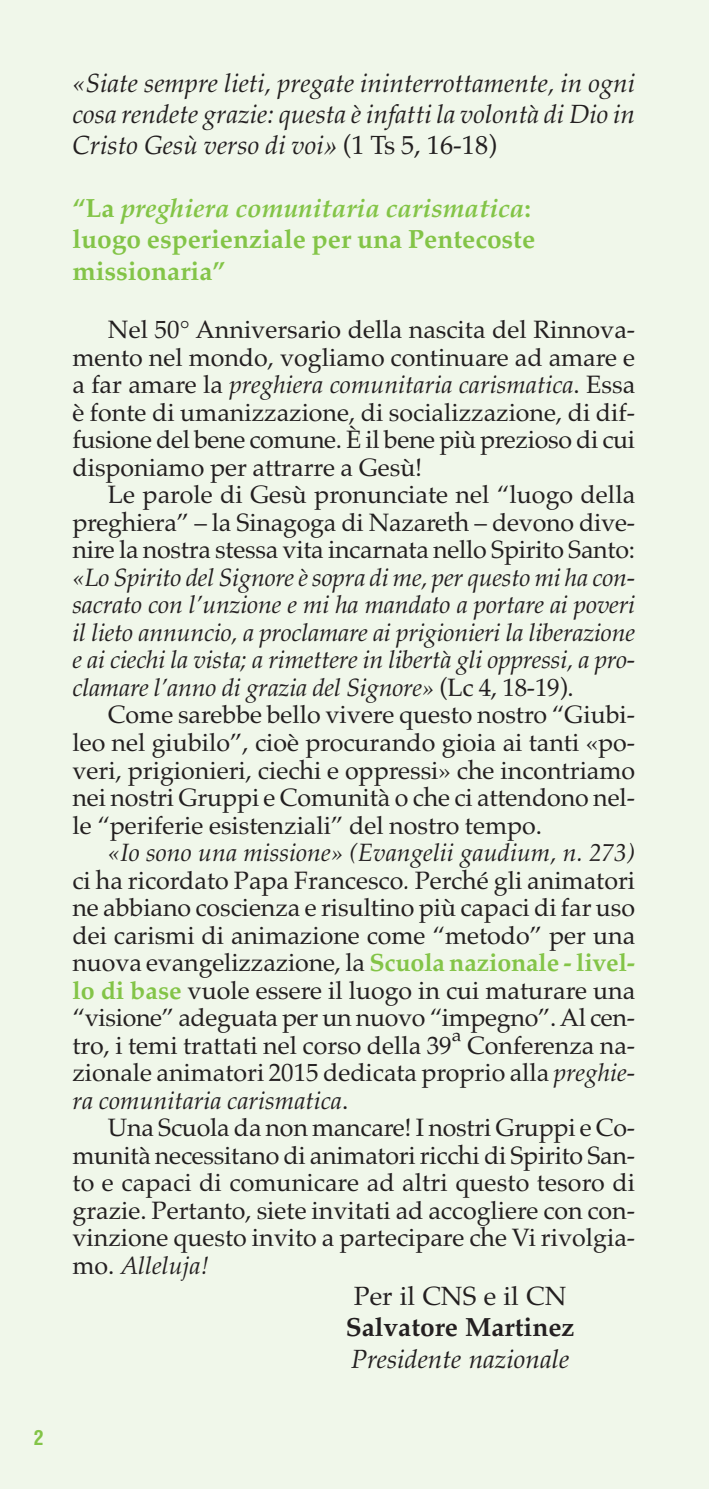
<style>
.page{position:relative;width:709px;height:1489px;background:#fff}
.page>*{position:absolute;margin:0;border:0;box-sizing:border-box;transform-origin:0 0}
.t1{font:italic 26.25px/31.2px "Palatino";color:#231f20;text-align:justify}
.t2{font:700 26.25px/31.2px "Palatino";color:#83c447}
.t3{font:700 26.25px "Palatino";color:#231f20}
.t4{font:26.25px "Palatino";color:#231f20}
.t5{font:25px/27.5px "Palatino";color:#231f20;text-align:justify}
.t6{font:italic 25px/27.5px "Palatino";letter-spacing:-.01em;color:#231f20;text-align:justify}
.t7{font:700 condensed 20px "Helvetica";color:#83c447}
.s1{font-family:"Times New Roman"}
.s2{font-style:normal}
.s3{font-style:italic}
.s4{font-weight:700;color:#83c447}
.s5{font-size:30px}
</style>
<div class="page">
<div style="left:0;top:0;width:709px;height:1488px;background:#f0f7ea"></div>
<p class="t7" style="left:34px;top:1426px;width:11px">2</p>
<p class="t1" style="left:72px;top:67px;width:564px">«Siate sempre lieti, pregate ininterrottamente, in ogni cosa rendete grazie: questa è infatti la volontà di Dio in Cristo Gesù verso di voi<span class="s1">»</span> <span class="s2">(1 Ts 5, 16-18)</span></p>
<p class="t2" style="left:72px;top:192px;width:464px">“La <span class="s3">preghiera comunitaria carismatica</span>: luogo esperienziale per una Pentecoste missionaria”</p>
<p class="t5" style="left:72px;top:316px;width:564px;text-indent:35px">Nel 50° Anniversario della nascita del Rinnova&shy;mento nel mondo, vogliamo continuare ad amare e a far amare la <span class="s3">preghiera comunitaria carismatica</span>. Essa è fonte di umanizzazione, di socializzazione, di dif&shy;fusione del bene comune. È il bene più prezioso di cui disponiamo per attrarre a Gesù!</p>
<p class="t5" style="left:72px;top:481px;width:564px;text-indent:35px">Le parole di Gesù pronunciate nel “luogo della preghiera” – la Sinagoga di Nazareth – devono dive&shy;nire la nostra stessa vita incarnata nello Spirito Santo:</p>
<p class="t6" style="left:72px;top:563px;width:564px">«Lo Spirito del Signore è sopra di me, per questo mi ha con&shy;sacrato con l’unzione e mi ha mandato a portare ai poveri il lieto annuncio, a proclamare ai prigionieri la liberazione e ai ciechi la vista; a rimettere in libertà gli oppressi, a pro&shy;clamare l’anno di grazia del Signore» <span class="s2">(Lc 4, 18-19).</span></p>
<p class="t5" style="left:72px;top:701px;width:564px;text-indent:35px">Come sarebbe bello vivere questo nostro “Giubi&shy;leo nel giubilo”, cioè procurando gioia ai tanti «po&shy;veri, prigionieri, ciechi e oppressi» che incontriamo nei nostri Gruppi e Comunità o che ci attendono nel&shy;le “periferie esistenziali” del nostro tempo.</p>
<p class="t5" style="left:72px;top:838px;width:564px;text-indent:35px"><span class="s3">«Io sono una missione» (Evangelii gaudium, n. 273) </span>ci ha ricordato Papa Francesco<span class="s3">.</span> Perché gli animatori ne abbiano coscienza e risultino più capaci di far uso dei carismi di animazione come “metodo” per una nuova evangelizzazione, la <span class="s4">Scuola nazionale - livel&shy;lo di base</span> vuole essere il luogo in cui maturare una “visione” adeguata per un nuovo “impegno”.Al cen&shy;tro, i temi trattati nel corso della 39<span class="s5">ª</span> Conferenza na&shy;zionale animatori 2015 dedicata proprio alla <span class="s3">preghie&shy;ra comunitaria carismatica</span>.</p>
<p class="t5" style="left:72px;top:1113px;width:564px;text-indent:35px">Una Scuola da non mancare! I nostri Gruppi e Co&shy;munità necessitano di animatori ricchi di Spirito San&shy;to e capaci di comunicare ad altri questo tesoro di grazie. Pertanto, siete invitati ad accogliere con con&shy;vinzione questo invito a partecipare che Vi rivolgia&shy;mo. <span class="s3">Alleluja!</span></p>
<p class="t4" style="left:354px;top:1280px;width:214px">Per il CNS e il CN</p>
<p class="t3" style="left:346px;top:1311px;width:230px">Salvatore Martinez</p>
<p class="t1" style="left:351px;top:1342px;width:220px">Presidente nazionale</p>
</div>
